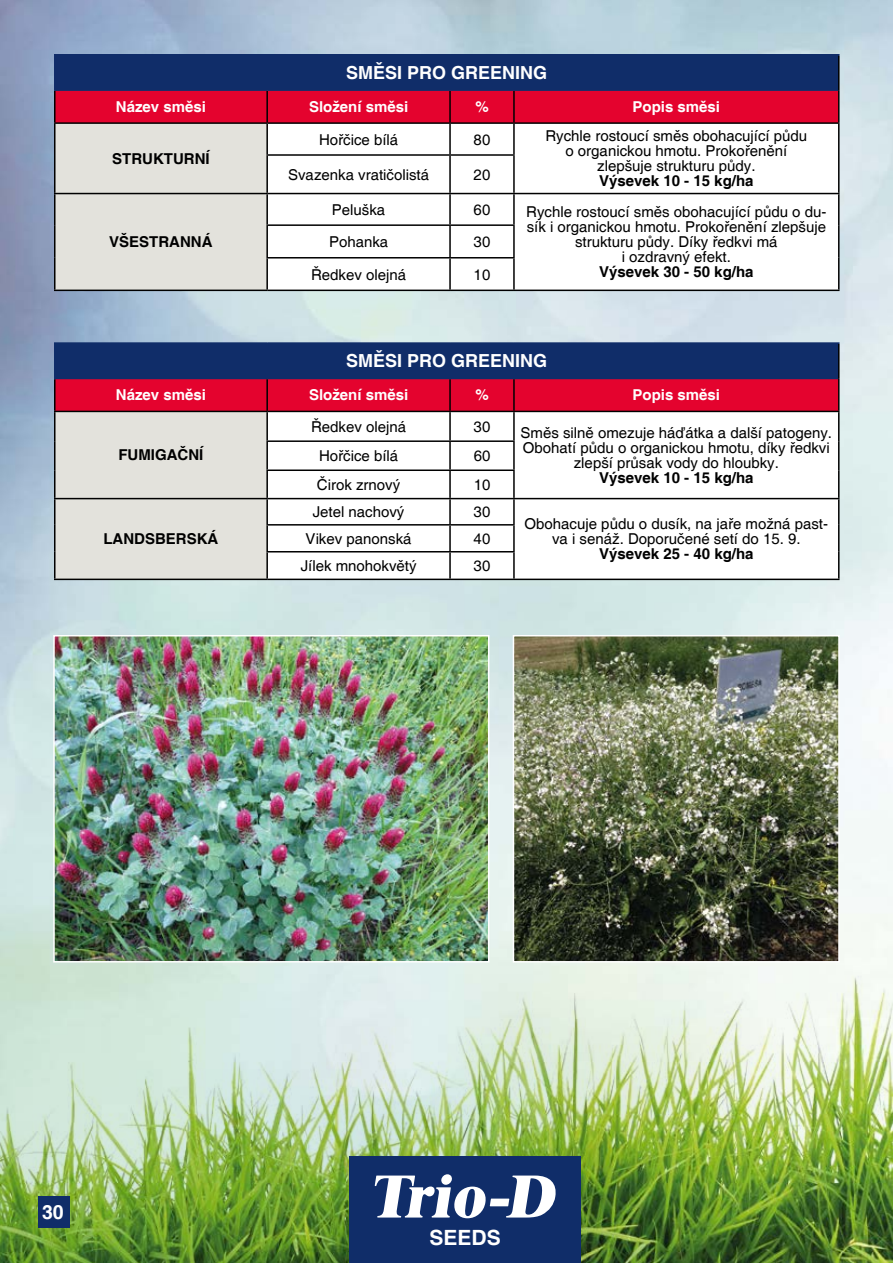
<style>
.page{position:relative;width:893px;height:1263px;background:#fff}
.page>*{position:absolute;margin:0;border:0;box-sizing:border-box;transform-origin:0 0}
.t1{font:700 21px "Helvetica";color:#fff}
.t2{font:700 19.5px "Helvetica";color:#fff}
.t3{font:700 18px "Helvetica";color:#fff}
.t4{font:15px/15px "Helvetica";color:#000;text-align:center}
.t5{font:700 15px "Helvetica";color:#000}
.t6{font:700 15px "Helvetica";color:#fff}
</style>
<div class="page">
<img style="left:0;top:0;width:893px;height:544px">
<img style="left:0;top:544px;width:893px;height:719px">
<div style="left:55px;top:343px;width:784px;height:35px;background:#102d69"></div>
<hr style="left:838px;top:344px;width:1px;height:34px;background:#000">
<hr style="left:54px;top:379px;width:2px;height:32px;background:#000">
<hr style="left:54px;top:411px;width:213px;height:1px;background:#000">
<hr style="left:54px;top:412px;width:2px;height:29px;background:#000">
<hr style="left:54px;top:441px;width:2px;height:29px;background:#000">
<hr style="left:54px;top:470px;width:2px;height:28px;background:#000">
<hr style="left:54px;top:498px;width:213px;height:1px;background:#000">
<hr style="left:54px;top:499px;width:2px;height:26px;background:#000">
<hr style="left:54px;top:525px;width:2px;height:27px;background:#000">
<hr style="left:54px;top:552px;width:2px;height:27px;background:#000">
<svg style="left:55px;top:378px;width:784px;height:201px"></svg>
<hr style="left:54px;top:579px;width:213px;height:1px;background:#000">
<hr style="left:267px;top:579px;width:183px;height:1px;background:#000">
<hr style="left:450px;top:579px;width:64px;height:1px;background:#000">
<hr style="left:514px;top:579px;width:325px;height:1px;background:#000">
<hr style="left:54px;top:342px;width:213px;height:2px;background:#102d69">
<hr style="left:54px;top:344px;width:2px;height:34px;background:#102d69">
<hr style="left:267px;top:342px;width:183px;height:2px;background:#102d69">
<hr style="left:450px;top:342px;width:64px;height:2px;background:#102d69">
<hr style="left:514px;top:342px;width:325px;height:2px;background:#102d69">
<hr style="left:54px;top:378px;width:213px;height:1px;background:#102d69">
<hr style="left:267px;top:378px;width:183px;height:1px;background:#102d69">
<hr style="left:450px;top:378px;width:64px;height:1px;background:#102d69">
<hr style="left:514px;top:378px;width:324px;height:1px;background:#102d69">
<div style="left:38px;top:1196px;width:31px;height:31px;background:#102d69"></div>
<div style="left:349px;top:1157px;width:231px;height:106px;background:#102d69"></div>
<svg style="left:375px;top:1174px;width:181px;height:44px"></svg>
<div style="left:55px;top:55px;width:784px;height:35px;background:#102d69"></div>
<svg style="left:56px;top:91px;width:782px;height:199px"></svg>
<svg style="left:268px;top:124px;width:570px;height:166px"></svg>
<hr style="left:838px;top:56px;width:1px;height:34px;background:#000">
<hr style="left:54px;top:91px;width:2px;height:31px;background:#000">
<hr style="left:266px;top:91px;width:2px;height:31px;background:#000">
<hr style="left:449px;top:91px;width:2px;height:31px;background:#000">
<hr style="left:513px;top:91px;width:2px;height:31px;background:#000">
<hr style="left:838px;top:90px;width:1px;height:32px;background:#000">
<hr style="left:54px;top:122px;width:213px;height:2px;background:#000">
<hr style="left:54px;top:124px;width:2px;height:31px;background:#000">
<hr style="left:267px;top:122px;width:183px;height:2px;background:#000">
<hr style="left:266px;top:124px;width:2px;height:30px;background:#000">
<hr style="left:450px;top:122px;width:64px;height:2px;background:#000">
<hr style="left:449px;top:124px;width:2px;height:30px;background:#000">
<hr style="left:514px;top:122px;width:325px;height:2px;background:#000">
<hr style="left:513px;top:124px;width:2px;height:30px;background:#000">
<hr style="left:838px;top:124px;width:1px;height:31px;background:#000">
<hr style="left:54px;top:155px;width:2px;height:38px;background:#000">
<hr style="left:266px;top:154px;width:184px;height:2px;background:#000">
<hr style="left:266px;top:156px;width:2px;height:37px;background:#000">
<hr style="left:450px;top:154px;width:65px;height:2px;background:#000">
<hr style="left:449px;top:156px;width:2px;height:37px;background:#000">
<hr style="left:513px;top:156px;width:2px;height:37px;background:#000">
<hr style="left:838px;top:155px;width:1px;height:38px;background:#000">
<hr style="left:54px;top:193px;width:213px;height:1px;background:#000">
<hr style="left:54px;top:194px;width:2px;height:31px;background:#000">
<hr style="left:267px;top:193px;width:183px;height:1px;background:#000">
<hr style="left:266px;top:194px;width:2px;height:30px;background:#000">
<hr style="left:450px;top:193px;width:64px;height:1px;background:#000">
<hr style="left:449px;top:194px;width:2px;height:30px;background:#000">
<hr style="left:514px;top:193px;width:325px;height:1px;background:#000">
<hr style="left:513px;top:194px;width:2px;height:30px;background:#000">
<hr style="left:838px;top:194px;width:1px;height:31px;background:#000">
<hr style="left:54px;top:225px;width:2px;height:33px;background:#000">
<hr style="left:266px;top:224px;width:184px;height:2px;background:#000">
<hr style="left:266px;top:226px;width:2px;height:31px;background:#000">
<hr style="left:450px;top:224px;width:65px;height:2px;background:#000">
<hr style="left:449px;top:226px;width:2px;height:31px;background:#000">
<hr style="left:513px;top:226px;width:2px;height:31px;background:#000">
<hr style="left:838px;top:225px;width:1px;height:33px;background:#000">
<hr style="left:54px;top:258px;width:2px;height:32px;background:#000">
<hr style="left:266px;top:257px;width:184px;height:1px;background:#000">
<hr style="left:266px;top:258px;width:2px;height:32px;background:#000">
<hr style="left:450px;top:257px;width:65px;height:1px;background:#000">
<hr style="left:449px;top:258px;width:2px;height:32px;background:#000">
<hr style="left:513px;top:258px;width:2px;height:32px;background:#000">
<hr style="left:838px;top:258px;width:1px;height:32px;background:#000">
<hr style="left:54px;top:290px;width:213px;height:1px;background:#000">
<hr style="left:267px;top:290px;width:183px;height:1px;background:#000">
<hr style="left:450px;top:290px;width:64px;height:1px;background:#000">
<hr style="left:514px;top:290px;width:325px;height:1px;background:#000">
<hr style="left:54px;top:54px;width:213px;height:2px;background:#102d69">
<hr style="left:54px;top:56px;width:2px;height:33px;background:#102d69">
<hr style="left:267px;top:54px;width:183px;height:2px;background:#102d69">
<hr style="left:450px;top:54px;width:64px;height:2px;background:#102d69">
<hr style="left:514px;top:54px;width:325px;height:2px;background:#102d69">
<hr style="left:54px;top:89px;width:213px;height:2px;background:#102d69">
<hr style="left:267px;top:89px;width:183px;height:2px;background:#102d69">
<hr style="left:450px;top:89px;width:64px;height:2px;background:#102d69">
<hr style="left:514px;top:89px;width:324px;height:2px;background:#102d69">
<img style="left:56px;top:638px;width:430px;height:321px">
<div style="left:53px;top:635px;width:436px;height:327px;border:2px solid #fff"></div>
<img style="left:516px;top:638px;width:321px;height:321px">
<div style="left:513px;top:635px;width:327px;height:327px;border:2px solid #fff"></div>
<p class="t3" style="left:346px;top:62px;width:203px">SMĚSI PRO GREENING</p>
<p class="t6" style="left:116px;top:98px;width:92px">Název směsi</p>
<p class="t6" style="left:309px;top:98px;width:101px">Složení směsi</p>
<p class="t6" style="left:475px;top:98px;width:15px">%</p>
<p class="t6" style="left:633px;top:98px;width:89px">Popis směsi</p>
<p class="t5" style="left:112px;top:149px;width:99px">STRUKTURNÍ</p>
<p class="t4" style="left:319px;top:132px;width:81px">Hořčice bílá</p>
<p class="t4" style="left:474px;top:132px;width:18px">80</p>
<p class="t4" style="left:545px;top:129px;width:263px">Rychle rostoucí směs obohacující půdu o organickou hmotu. Prokořenění zlepšuje strukturu půdy.</p>
<p class="t5" style="left:599px;top:172px;width:156px">Výsevek 10 - 15 kg/ha</p>
<p class="t4" style="left:288px;top:167px;width:142px">Svazenka vratičolistá</p>
<p class="t4" style="left:474px;top:167px;width:18px">20</p>
<p class="t5" style="left:109px;top:233px;width:105px">VŠESTRANNÁ</p>
<p class="t4" style="left:332px;top:203px;width:55px">Peluška</p>
<p class="t4" style="left:474px;top:203px;width:18px">60</p>
<p class="t4" style="left:526px;top:205px;width:302px">Rychle rostoucí směs obohacující půdu o du&shy;sík i organickou hmotu. Prokořenění zlepšuje strukturu půdy. Díky ředkvi má<br>i ozdravný efekt.</p>
<p class="t5" style="left:599px;top:263px;width:156px">Výsevek 30 - 50 kg/ha</p>
<p class="t4" style="left:329px;top:235px;width:61px">Pohanka</p>
<p class="t4" style="left:474px;top:235px;width:18px">30</p>
<p class="t4" style="left:311px;top:267px;width:97px">Ředkev olejná</p>
<p class="t4" style="left:474px;top:267px;width:18px">10</p>
<p class="t3" style="left:346px;top:350px;width:203px">SMĚSI PRO GREENING</p>
<p class="t6" style="left:116px;top:386px;width:92px">Název směsi</p>
<p class="t6" style="left:309px;top:386px;width:101px">Složení směsi</p>
<p class="t6" style="left:475px;top:386px;width:15px">%</p>
<p class="t6" style="left:633px;top:386px;width:89px">Popis směsi</p>
<p class="t5" style="left:118px;top:446px;width:86px">FUMIGAČNÍ</p>
<p class="t5" style="left:103px;top:530px;width:116px">LANDSBERSKÁ</p>
<p class="t4" style="left:311px;top:420px;width:97px">Ředkev olejná</p>
<p class="t4" style="left:474px;top:420px;width:18px">30</p>
<p class="t4" style="left:319px;top:449px;width:81px">Hořčice bílá</p>
<p class="t4" style="left:474px;top:449px;width:18px">60</p>
<p class="t4" style="left:317px;top:478px;width:85px">Čirok zrnový</p>
<p class="t4" style="left:474px;top:478px;width:18px">10</p>
<p class="t4" style="left:313px;top:505px;width:93px">Jetel nachový</p>
<p class="t4" style="left:474px;top:505px;width:18px">30</p>
<p class="t4" style="left:306px;top:531px;width:107px">Vikev panonská</p>
<p class="t4" style="left:474px;top:531px;width:18px">40</p>
<p class="t4" style="left:301px;top:559px;width:117px">Jílek mnohokvětý</p>
<p class="t4" style="left:474px;top:559px;width:18px">30</p>
<p class="t4" style="left:521px;top:426px;width:313px">Směs silně omezuje háďátka a další patogeny.<br>Obohatí půdu o organickou hmotu, díky ředkvi zlepší průsak vody do hloubky.</p>
<p class="t5" style="left:599px;top:468px;width:156px">Výsevek 10 - 15 kg/ha</p>
<p class="t4" style="left:525px;top:517px;width:305px">Obohacuje půdu o dusík, na jaře možná past&shy;va i senáž. Doporučené setí do 15. 9.</p>
<p class="t5" style="left:599px;top:545px;width:156px">Výsevek 25 - 40 kg/ha</p>
<h2 class="t2" style="left:42px;top:1200px;width:23px">30</h2>
<h1 class="t1" style="left:430px;top:1225px;width:73px">SEEDS</h1>
</div>
